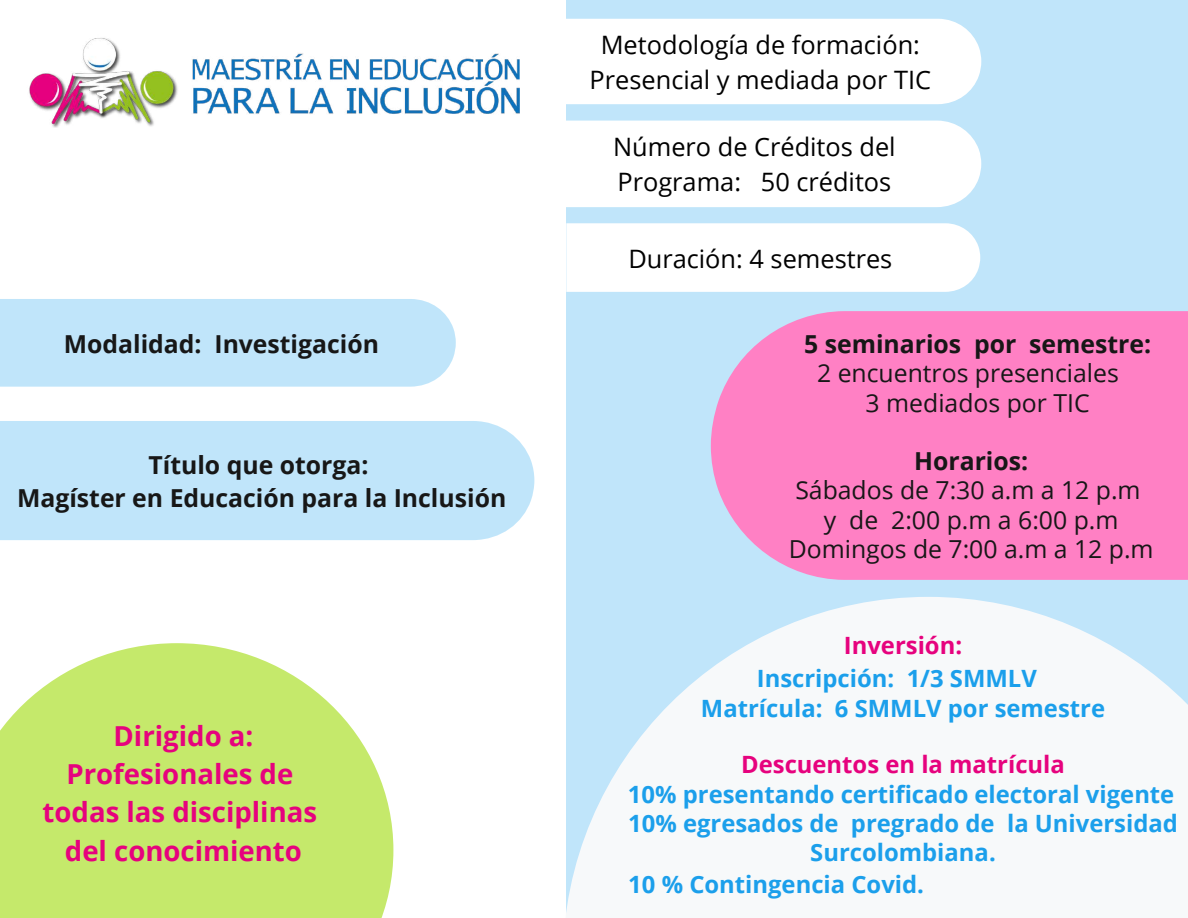
<style>
.page{position:relative;width:1188px;height:918px;background:#fff}
.page>*{position:absolute;margin:0;border:0;box-sizing:border-box;transform-origin:0 0}
.t1{font:700 27.6px/38.4px "Open Sans";color:#e6027e;text-align:center}
.t2{font:25.35px/34.7px "Open Sans";color:#000;text-align:center}
.t3{font:700 24.75px/33.8px "Open Sans";color:#171717;text-align:center}
.t4{font:24.75px/29.2px "Open Sans";color:#171717}
.t5{font:700 23.85px/29.2px "Open Sans";color:#1b9feb;text-align:center}
.t6{font:700 23.85px "Open Sans";color:#e6027e}
</style>
<div class="page">
<div style="left:566px;top:0;width:622px;height:918px;background:#c0e5fa"></div>
<svg style="left:0;top:643px;width:393px;height:275px;background:#cceb7e"></svg>
<div style="left:0;top:421px;width:534px;height:119px;background:#c0e5fa"></div>
<svg style="left:566px;top:597px;width:622px;height:321px;fill:#f7f9fa"></svg>
<div style="left:566px;top:19px;width:415px;height:85px;background:#fff"></div>
<div style="left:566px;top:121px;width:415px;height:86px;background:#fff"></div>
<div style="left:711px;top:311px;width:477px;height:269px;background:#ff80c4"></div>
<div style="left:566px;top:223px;width:414px;height:69px;background:#fff"></div>
<div style="left:0;top:299px;width:456px;height:88px;background:#c0e5fa"></div>
<img style="left:29px;top:38px;width:490px;height:89px">
<p class="t3" style="left:64px;top:326px;width:317px">Modalidad: Investigación</p>
<p class="t3" style="left:17px;top:447px;width:491px">Título que otorga:<br>Magíster en Educación para la Inclusión</p>
<p class="t1" style="left:43px;top:716px;width:276px">Dirigido a:<br>Profesionales de todas las disciplinas del conocimiento</p>
<p class="t2" style="left:590px;top:27px;width:343px">Metodología de formación:<br>Presencial y mediada por TIC</p>
<p class="t2" style="left:613px;top:129px;width:284px;text-align:left">Número de Créditos del<br>Programa: 50 créditos</p>
<p class="t2" style="left:628px;top:241px;width:266px">Duración: 4 semestres</p>
<p class="t3" style="left:804px;top:327px;width:348px">5 seminarios por semestre:</p>
<p class="t4" style="left:866px;top:358px;width:255px;text-indent:-48px">2 encuentros presenciales<br>3 mediados por TIC</p>
<p class="t3" style="left:914px;top:444px;width:116px">Horarios:</p>
<p class="t4" style="left:789px;top:475px;width:366px;text-align:center">Sábados de 7:30 a.m a 12 p.m<br>y de 2:00 p.m a 6:00 p.m<br>Domingos de 7:00 a.m a 12 p.m</p>
<p class="t6" style="left:844px;top:629px;width:120px">Inversión:</p>
<p class="t5" style="left:701px;top:662px;width:406px;line-height:30.3px">Inscripción: 1/3 SMMLV<br>Matrícula: 6 SMMLV por semestre</p>
<p class="t6" style="left:741px;top:748px;width:325px">Descuentos en la matrícula</p>
<p class="t5" style="left:628px;top:779px;width:551px">10% presentando certificado electoral vigente<br>10% egresados de pregrado de la Universidad<br>Surcolombiana.</p>
<p class="t5" style="left:628px;top:869px;width:297px">10 % Contingencia Covid.</p>
</div>
